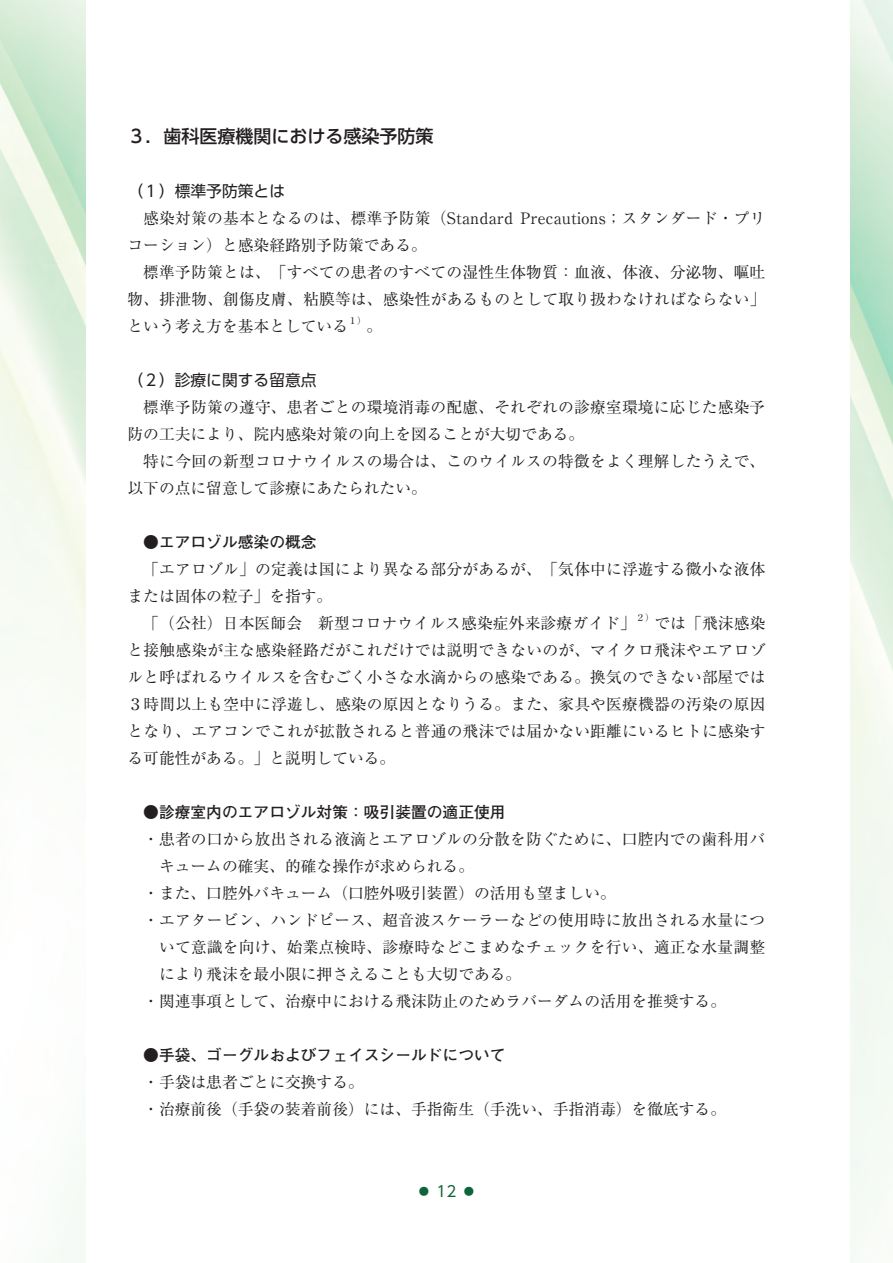
<style>
.page{position:relative;width:893px;height:1263px;background:#fff}
.page>*{position:absolute;margin:0;border:0;box-sizing:border-box;transform-origin:0 0}
.小見出し{font:500 18px "UD Shin Go Pro";color:#231f20}
.本文{font:15.75px/27px "Ryumin Pro";letter-spacing:.015em;color:#231f20}
.小見出し3{font:700 15.75px "Futo Go B101 Pro";color:#231f20}
.小見出し2{font:15.75px "UD Shin Go Pro";color:#231f20}
.t1{font:15px "UD Shin Go Pr 6 N";color:#0c6638}
.本文-2{font:9.15px "Ryumin Pro";color:#231f20}
</style>
<div class="page">
<img style="left:850px;top:0;width:43px;height:1263px">
<img style="left:0;top:0;width:85px;height:1263px">
<p class="小見出し" style="left:128px;top:122px;width:307px">３．歯科医療機関における感染予防策</p>
<p class="小見出し2" style="left:128px;top:178px;width:159px">（１）標準予防策とは</p>
<p class="本文" style="left:128px;top:203px;width:639px;text-indent:16px">感染対策の基本となるのは、標準予防策（Standard Precautions；スタンダード・プリコーション）と感染経路別予防策である。</p>
<p class="本文" style="left:128px;top:257px;width:639px;text-align:justify;text-indent:16px">標準予防策とは、「すべての患者のすべての湿性生体物質：血液、体液、分泌物、嘔吐物、排泄物、創傷皮膚、粘膜等は、感染性があるものとして取り扱わなければならない」という考え方を基本としている</p>
<p class="本文-2" style="left:348px;top:313px;width:20px">１）</p>
<p class="本文" style="left:366px;top:311px;width:17px">。</p>
<p class="小見出し2" style="left:128px;top:367px;width:190px">（２）診療に関する留意点</p>
<p class="本文" style="left:128px;top:392px;width:639px;text-indent:16px">標準予防策の遵守、患者ごとの環境消毒の配慮、それぞれの診療室環境に応じた感染予防の工夫により、院内感染対策の向上を図ることが大切である。</p>
<p class="本文" style="left:128px;top:446px;width:639px;text-indent:16px">特に今回の新型コロナウイルスの場合は、このウイルスの特徴をよく理解したうえで、以下の点に留意して診療にあたられたい。</p>
<p class="小見出し3" style="left:143px;top:529px;width:175px">●エアロゾル感染の概念</p>
<p class="本文" style="left:128px;top:554px;width:639px;text-indent:16px">「エアロゾル」の定義は国により異なる部分があるが、「気体中に浮遊する微小な液体または固体の粒子」を指す。</p>
<p class="本文" style="left:143px;top:608px;width:494px">「（公社）日本医師会　新型コロナウイルス感染症外来診療ガイド」</p>
<p class="本文-2" style="left:636px;top:610px;width:20px">２）</p>
<p class="本文" style="left:128px;top:608px;width:639px;text-align:justify;text-indent:527px">では「飛沫感染と接触感染が主な感染経路だがこれだけでは説明できないのが、マイクロ飛沫やエアロゾルと呼ばれるウイルスを含むごく小さな水滴からの感染である。換気のできない部屋では３時間以上も空中に浮遊し、感染の原因となりうる。また、家具や医療機器の汚染の原因となり、エアコンでこれが拡散されると普通の飛沫では届かない距離にいるヒトに感染する可能性がある。」と説明している。</p>
<p class="小見出し3" style="left:143px;top:799px;width:364px">●診療室内のエアロゾル対策：吸引装置の適正使用</p>
<p class="本文" style="left:159px;top:824px;width:608px;text-indent:-16px">・患者の口から放出される液滴とエアロゾルの分散を防ぐために、口腔内での歯科用バキュームの確実、的確な操作が求められる。</p>
<p class="本文" style="left:143px;top:878px;width:474px">・また、口腔外バキューム（口腔外吸引装置）の活用も望ましい。</p>
<p class="本文" style="left:159px;top:905px;width:608px;text-align:justify;text-indent:-16px">・エアタービン、ハンドピース、超音波スケーラーなどの使用時に放出される水量について意識を向け、始業点検時、診療時などこまめなチェックを行い、適正な水量調整により飛沫を最小限に押さえることも大切である。</p>
<p class="本文" style="left:143px;top:986px;width:584px">・関連事項として、治療中における飛沫防止のためラバーダムの活用を推奨する。</p>
<p class="小見出し3" style="left:143px;top:1042px;width:364px">●手袋、ゴーグルおよびフェイスシールドについて</p>
<p class="本文" style="left:143px;top:1067px;width:222px">・手袋は患者ごとに交換する。</p>
<p class="本文" style="left:143px;top:1094px;width:584px">・治療前後（手袋の装着前後）には、手指衛生（手洗い、手指消毒）を徹底する。</p>
<p class="t1" style="left:437px;top:1179px;width:21px">12</p>
<p class="t1" style="left:416px;top:1179px;width:61px">◦　　◦</p>
</div>
